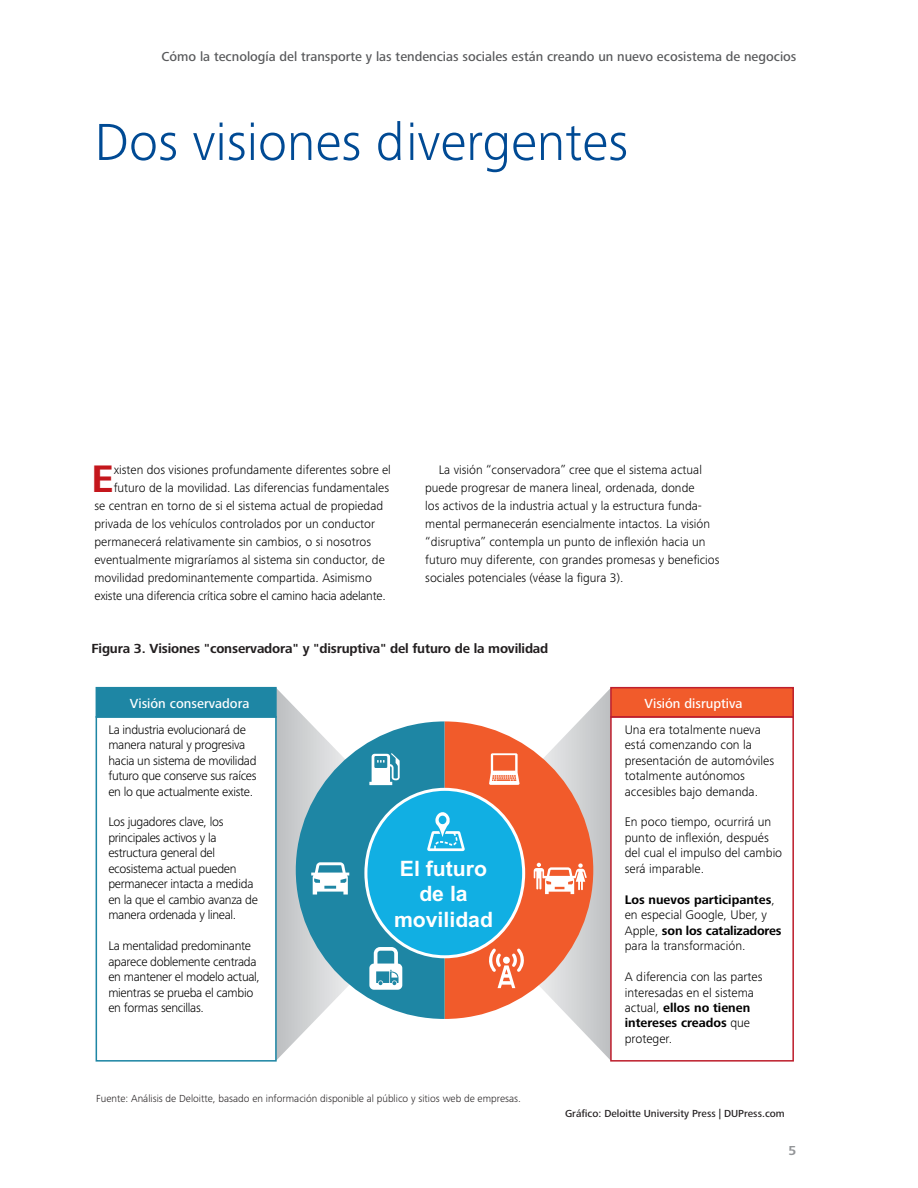
<style>
.page{position:relative;width:918px;height:1188px;background:#fff}
.page>*{position:absolute;margin:0;border:0;box-sizing:border-box;transform-origin:0 0}
.t1{font:300 54px "Frutiger Next Pro";color:#004a94}
.t2{font:700 39.75px "Frutiger Next Pro";color:#c4161c}
.t3{font:700 21.15px/25.5px "Arial";color:#fff;text-align:center}
.t4{font:700 13.65px "Frutiger Next Pro";letter-spacing:-.01em;color:#231f20}
.t5{font:500 13.65px "Frutiger Next Pro";color:#fff}
.t6{font:500 13.5px "Frutiger Next Pro";color:#58595b}
.t7{font:700 13.5px "Frutiger Next Pro";color:#939598}
.t8{font:300 12.9px/15.5px "Frutiger Next Pro";letter-spacing:-.025em;color:#000}
.t9{font:300 12.9px/15.5px "Frutiger Next Pro";color:#000}
.t10{font:300 12.75px/18px "Frutiger Next Pro";color:#000}
.t11{font:300 12.75px "Frutiger Next Pro";letter-spacing:-.02em;color:#000}
.t12{font:300 10.65px "Frutiger Next Pro";color:#231f20}
.t13{font:500 10.65px "Frutiger Next Pro";color:#231f20}
.s1{font-weight:700}
</style>
<div class="page">
<div style="left:445px;top:721px;width:43px;height:298px;background:#f15b2b"></div>
<svg style="left:402px;top:721px;width:43px;height:298px;background:#2c8da8"></svg>
<div style="left:366px;top:789px;width:158px;height:168px;background:#11afe3;border-radius:50%"></div>
<svg style="left:427px;top:812px;width:38px;height:39px"></svg>
<svg style="left:488px;top:689px;width:122px;height:371px"></svg>
<svg style="left:277px;top:689px;width:125px;height:371px"></svg>
<div style="left:96px;top:688px;width:180px;height:29px;background:#1e86a4"></div>
<div style="left:96px;top:687px;width:181px;height:31px;border:2px solid #1e86a4"></div>
<div style="left:96px;top:716px;width:181px;height:346px;border:2px solid #1e86a4"></div>
<div style="left:611px;top:688px;width:182px;height:29px;background:#f15b2b"></div>
<div style="left:610px;top:687px;width:184px;height:31px;border:2px solid #be202e"></div>
<div style="left:610px;top:716px;width:184px;height:346px;border:2px solid #be202e"></div>
<p class="t6" style="left:162px;top:49px;width:636px">Cómo la tecnología del transporte y las tendencias sociales están creando un nuevo ecosistema de negocios</p>
<h1 class="t1" style="left:94px;top:111px;width:535px">Dos visiones divergentes</h1>
<h2 class="t2" style="left:92px;top:456px;width:24px">E</h2>
<p class="t10" style="left:114px;top:461px;width:279px">xisten dos visiones profundamente diferentes sobre el</p>
<p class="t10" style="left:114px;top:479px;width:277px">futuro de la movilidad. Las diferencias fundamentales</p>
<p class="t10" style="left:95px;top:497px;width:290px">se centran en torno de si el sistema actual de propiedad</p>
<p class="t10" style="left:95px;top:515px;width:282px">privada de los vehículos controlados por un conductor</p>
<p class="t10" style="left:95px;top:533px;width:278px">permanecerá relativamente sin cambios, o si nosotros</p>
<p class="t10" style="left:95px;top:551px;width:292px">eventualmente migraríamos al sistema sin conductor, de</p>
<p class="t10" style="left:95px;top:569px;width:279px">movilidad predominantemente compartida. Asimismo</p>
<p class="t11" style="left:95px;top:588px;width:293px">existe una diferencia crítica sobre el camino hacia adelante.</p>
<p class="t10" style="left:425px;top:461px;width:296px;text-indent:14px">La visión “conservadora” cree que el sistema actual puede progresar de manera lineal, ordenada, donde<br>los activos de la industria actual y la estructura funda&shy;mental permanecerán esencialmente intactos. La visión “disruptiva” contempla un punto de inflexión hacia un futuro muy diferente, con grandes promesas y beneficios sociales potenciales (véase la figura 3).</p>
<p class="t4" style="left:92px;top:641px;width:458px">Figura 3. Visiones "conservadora" y "disruptiva" del futuro de la movilidad</p>
<p class="t5" style="left:130px;top:696px;width:121px">Visión conservadora</p>
<p class="t5" style="left:645px;top:696px;width:99px">Visión disruptiva</p>
<p class="t8" style="left:108px;top:722px;width:150px">La industria evolucionará de manera natural y progresiva hacia un sistema de movilidad futuro que conserve sus raíces en lo que actualmente existe.</p>
<p class="t8" style="left:108px;top:814px;width:151px">Los jugadores clave, los principales activos y la estructura general del ecosistema actual pueden permanecer intacta a medida en la que el cambio avanza de manera ordenada y lineal.</p>
<p class="t8" style="left:108px;top:938px;width:153px">La mentalidad predominante aparece doblemente centrada en mantener el modelo actual, mientras se prueba el cambio en formas sencillas.</p>
<p class="t9" style="left:625px;top:722px;width:151px">Una era totalmente nueva está comenzando con la presentación de automóviles totalmente autónomos accesibles bajo demanda.</p>
<p class="t9" style="left:625px;top:814px;width:159px">En poco tiempo, ocurrirá un punto de inflexión, después del cual el impulso del cambio será imparable.</p>
<p class="t9" style="left:625px;top:892px;width:158px"><span class="s1">Los nuevos participantes</span>, en especial Google, Uber, y<br>Apple, <span class="s1">son los catalizadores </span>para la transformación.</p>
<p class="t9" style="left:625px;top:969px;width:139px">A diferencia con las partes interesadas en el sistema actual, <span class="s1">ellos no tienen intereses creados</span> que proteger.</p>
<h3 class="t3" style="left:394px;top:856px;width:101px">El futuro de la movilidad</h3>
<p class="t12" style="left:96px;top:1092px;width:426px">Fuente: Análisis de Deloitte, basado en información disponible al público y sitios web de empresas.</p>
<p class="t13" style="left:565px;top:1107px;width:221px">Gráfico: Deloitte University Press | DUPress.com</p>
<p class="t7" style="left:789px;top:1143px;width:9px">5</p>
</div>
